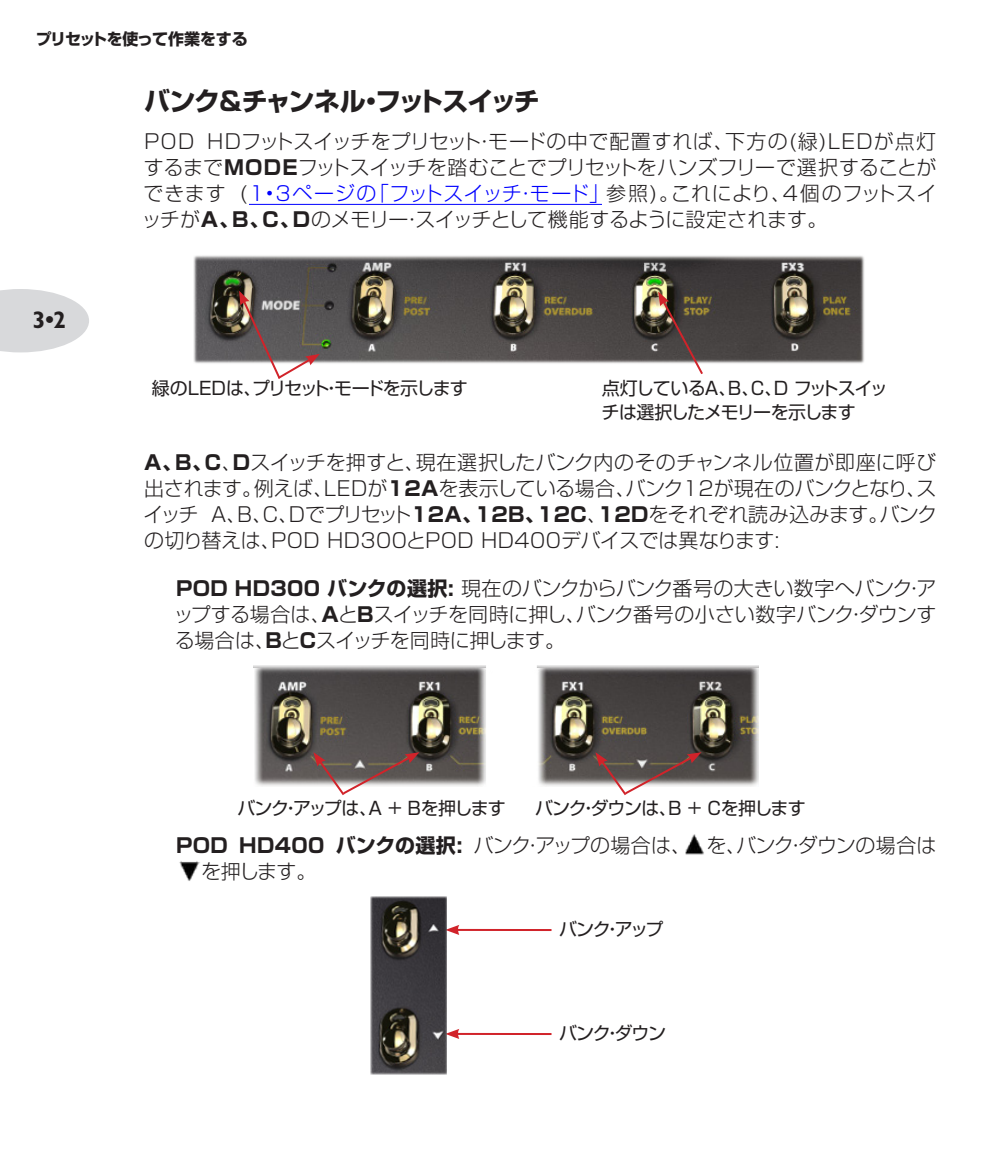
<style>
.page{position:relative;width:1008px;height:1152px;background:#fff}
.page>*{position:absolute;margin:0;border:0;box-sizing:border-box;transform-origin:0 0}
._01a_Section_title_2{font:700 26px "Shin Go Pro";letter-spacing:-.075em;color:#231f20}
._06_Page_number{font:700 condensed 24px "Gill Sans";color:#231f20}
._02_Body{font:300 20px/26px "Shin Go Pro";letter-spacing:-.005em;color:#231f20;text-align:justify}
._03_Body_indent_1{font:300 20px/26px "Shin Go Pro";letter-spacing:-.025em;color:#231f20;text-align:justify}
.t1{font:18px/24px "Shin Go Pro";letter-spacing:-.07em;color:#231f20}
._04_Header_left{font:700 16px "Shin Go Pro";letter-spacing:-.02em;color:#231f20}
.s1{font-weight:700}
.s2{color:#00f}
</style>
<div class="page">
<svg style="left:0;top:289px;width:89px;height:63px"></svg>
<hr style="left:249px;top:204px;width:353px;height:1px;background:#00f">
<img style="left:194px;top:255px;width:671px;height:109px">
<svg style="left:239px;top:291px;width:81px;height:88px"></svg>
<svg style="left:658px;top:291px;width:47px;height:83px"></svg>
<img style="left:254px;top:665px;width:505px;height:121px">
<svg style="left:313px;top:752px;width:106px;height:44px"></svg>
<svg style="left:595px;top:752px;width:106px;height:44px"></svg>
<img style="left:685px;top:834px;width:19px;height:21px">
<img style="left:179px;top:861px;width:21px;height:20px">
<hr style="left:456px;top:929px;width:96px;height:2px;background:#d1232a">
<svg style="left:446px;top:925px;width:13px;height:10px"></svg>
<hr style="left:456px;top:1033px;width:96px;height:2px;background:#d1232a">
<svg style="left:446px;top:1029px;width:13px;height:10px"></svg>
<img style="left:370px;top:896px;width:76px;height:178px">
<p class="_04_Header_left" style="left:36px;top:27px;width:214px">プリセットを使って作業をする</p>
<p class="_06_Page_number" style="left:33px;top:305px;width:35px">3•2</p>
<p class="_01a_Section_title_2" style="left:144px;top:81px;width:397px">バンク＆チャンネル・フットスイッチ</p>
<p class="_02_Body" style="left:141px;top:126px;width:797px">POD HDフットスイッチをプリセット・モードの中で配置すれば、下方の(緑)LEDが点灯するまで<span class="s1">MODE</span>フットスイッチを踏むことでプリセットをハンズフリーで選択することができます (<span class="s2">1•3ページの「フットスイッチ・モード」</span>参照)。これにより、4個のフットスイッチが<span class="s1">A、B、C、D</span>のメモリー・スイッチとして機能するように設定されます。</p>
<p class="t1" style="left:152px;top:374px;width:317px">緑のLEDは、プリセット・モードを示します</p>
<p class="t1" style="left:602px;top:374px;width:288px">点灯しているA、B、C、D フットスイッチは選択したメモリーを示します</p>
<p class="_02_Body" style="left:143px;top:447px;width:795px"><span class="s1">A、B、C</span>、<span class="s1">D</span>スイッチを押すと、現在選択したバンク内のそのチャンネル位置が即座に呼び出されます。例えば、LEDが<span class="s1">12A</span>を表示している場合、バンク12が現在のバンクとなり、スイッチ A、B、C、Dでプリセット<span class="s1">12A、12B、12C</span>、<span class="s1">12D</span>をそれぞれ読み込みます。バンクの切り替えは、POD HD300とPOD HD400デバイスでは異なります:</p>
<p class="_03_Body_indent_1" style="left:173px;top:573px;width:765px"><span class="s1">POD HD300 バンクの選択:</span> 現在のバンクからバンク番号の大きい数字へバンク・アップする場合は、<span class="s1">A</span>と<span class="s1">B</span>スイッチを同時に押し、バンク番号の小さい数字バンク・ダウンする場合は、<span class="s1">B</span>と<span class="s1">C</span>スイッチを同時に押します。</p>
<p class="t1" style="left:237px;top:794px;width:270px">バンク・アップは、A + Bを押します</p>
<p class="t1" style="left:535px;top:794px;width:272px">バンク・ダウンは、B + Cを押します</p>
<p class="_03_Body_indent_1" style="left:201px;top:830px;width:737px;text-indent:-25px"><span class="s1">POD HD400 バンクの選択:</span> バンク・アップの場合は、 を、バンク・ダウンの場合はを押します。</p>
<p class="t1" style="left:559px;top:915px;width:106px">バンク・アップ</p>
<p class="t1" style="left:559px;top:1019px;width:109px">バンク・ダウン</p>
</div>
